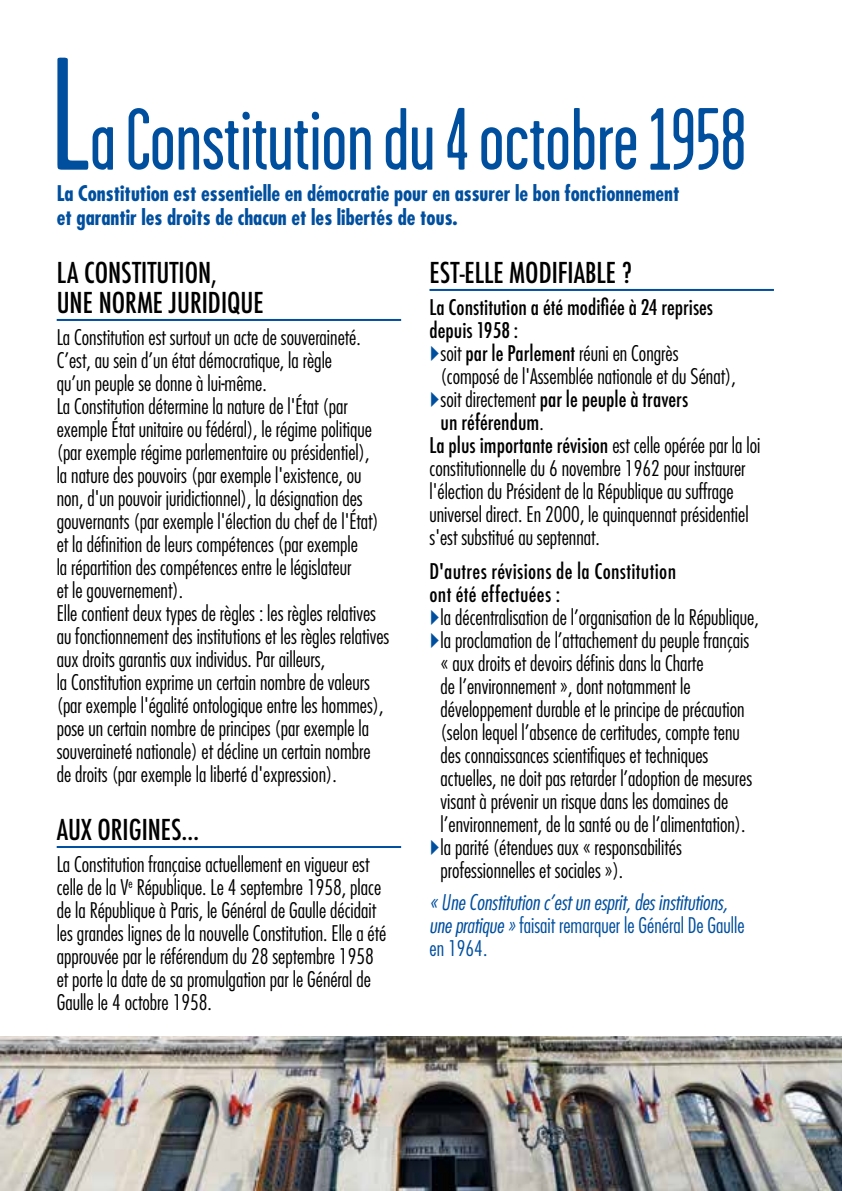
<style>
.page{position:relative;width:842px;height:1191px;background:#fff}
.page>*{position:absolute;margin:0;border:0;box-sizing:border-box;transform-origin:0 0}
.t1{font:88px "Garage Gothic";color:#004f9f}
.t2{font:500 condensed 28px/30px "Futura";color:#000}
.t3{font:300 condensed 21px/23px "Futura";color:#000}
.t4{font:500 condensed 21px/23px "Futura";color:#000}
.t5{font:700 condensed 21px/24px "Futura";color:#004f9f}
.t6{font:italic 300 condensed 21px/23px "Futura";color:#004f9f}
.s1{font-size:160px}
.s2{font-weight:500}
.s3{font-weight:300}
.s4{font-style:normal}
</style>
<div class="page">
<hr style="left:57px;top:319px;width:344px;height:2px;background:#004f9f">
<hr style="left:57px;top:846px;width:344px;height:2px;background:#004f9f">
<hr style="left:429px;top:289px;width:345px;height:2px;background:#004f9f">
<img style="left:0;top:1036px;width:842px;height:155px">
<h1 class="t1" style="left:51px;top:94px;width:697px"><span class="s1">L</span>a Constitution du 4 octobre 1958</h1>
<p class="t5" style="left:57px;top:181px;width:624px">La Constitution est essentielle en démocratie pour en assurer le bon fonctionnement et garantir les droits de chacun et les libertés de tous.</p>
<h2 class="t2" style="left:57px;top:258px;width:208px">LA CONSTITUTION,<br>UNE NORME JURIDIQUE</h2>
<p class="t3" style="left:57px;top:325px;width:334px">La Constitution est surtout un acte de souveraineté.<br>C’est, au sein d’un état démocratique, la règle<br>qu’un peuple se donne à lui-même.<br>La Constitution détermine la nature de l'État (par exemple État unitaire ou fédéral), le régime politique (par exemple régime parlementaire ou présidentiel),<br>la nature des pouvoirs (par exemple l'existence, ou non, d'un pouvoir juridictionnel), la désignation des gouvernants (par exemple l'élection du chef de l'État) et la définition de leurs compétences (par exemple<br>la répartition des compétences entre le législateur<br>et le gouvernement).<br>Elle contient deux types de règles : les règles relatives au fonctionnement des institutions et les règles relatives aux droits garantis aux individus. Par ailleurs,<br>la Constitution exprime un certain nombre de valeurs (par exemple l'égalité ontologique entre les hommes), pose un certain nombre de principes (par exemple la souveraineté nationale) et décline un certain nombre de droits (par exemple la liberté d'expression).</p>
<h2 class="t2" style="left:57px;top:815px;width:144px">AUX ORIGINES…</h2>
<p class="t3" style="left:57px;top:852px;width:331px">La Constitution française actuellement en vigueur est celle de la V<sup>e</sup> République. Le 4 septembre 1958, place de la République à Paris, le Général de Gaulle décidait les grandes lignes de la nouvelle Constitution. Elle a été approuvée par le référendum du 28 septembre 1958 et porte la date de sa promulgation par le Général de Gaulle le 4 octobre 1958.</p>
<h2 class="t2" style="left:429px;top:258px;width:204px">EST-ELLE MODIFIABLE ?</h2>
<p class="t4" style="left:429px;top:296px;width:285px">La Constitution a été modifiée à 24 reprises</p>
<p class="t4" style="left:429px;top:319px;width:90px">depuis 1958 :</p>
<p class="t3" style="left:441px;top:341px;width:239px">soit <span class="s2">par le Parlement</span> réuni en Congrès</p>
<p class="t3" style="left:441px;top:364px;width:297px">(composé de l'Assemblée nationale et du Sénat),</p>
<p class="t4" style="left:441px;top:388px;width:249px"><span class="s3">soit directement</span> par le peuple à travers</p>
<p class="t4" style="left:441px;top:411px;width:105px">un référendum<span class="s3">.</span></p>
<p class="t4" style="left:429px;top:434px;width:332px">La plus importante révision <span class="s3">est celle opérée par la loi</span></p>
<p class="t3" style="left:429px;top:456px;width:318px">constitutionnelle du 6 novembre 1962 pour instaurer</p>
<p class="t3" style="left:429px;top:479px;width:306px">l'élection du Président de la République au suffrage</p>
<p class="t3" style="left:429px;top:502px;width:321px">universel direct. En 2000, le quinquennat présidentiel</p>
<p class="t3" style="left:429px;top:525px;width:172px">s'est substitué au septennat.</p>
<p class="t4" style="left:429px;top:560px;width:248px">D'autres révisions de la Constitution ont été effectuées :</p>
<p class="t3" style="left:441px;top:606px;width:320px">la décentralisation de l’organisation de la République, la proclamation de l’attachement du peuple français « aux droits et devoirs définis dans la Charte<br>de l’environnement », dont notamment le développement durable et le principe de précaution (selon lequel l’absence de certitudes, compte tenu des connaissances scientifiques et techniques actuelles, ne doit pas retarder l’adoption de mesures visant à prévenir un risque dans les domaines de l’environnement, de la santé ou de l’alimentation). la parité (étendues aux « responsabilités professionnelles et sociales »).</p>
<p class="t6" style="left:429px;top:890px;width:317px">« Une Constitution c’est un esprit, des institutions, une pratique » <span class="s4">faisait remarquer le Général De Gaulle en 1964.</span></p>
</div>
